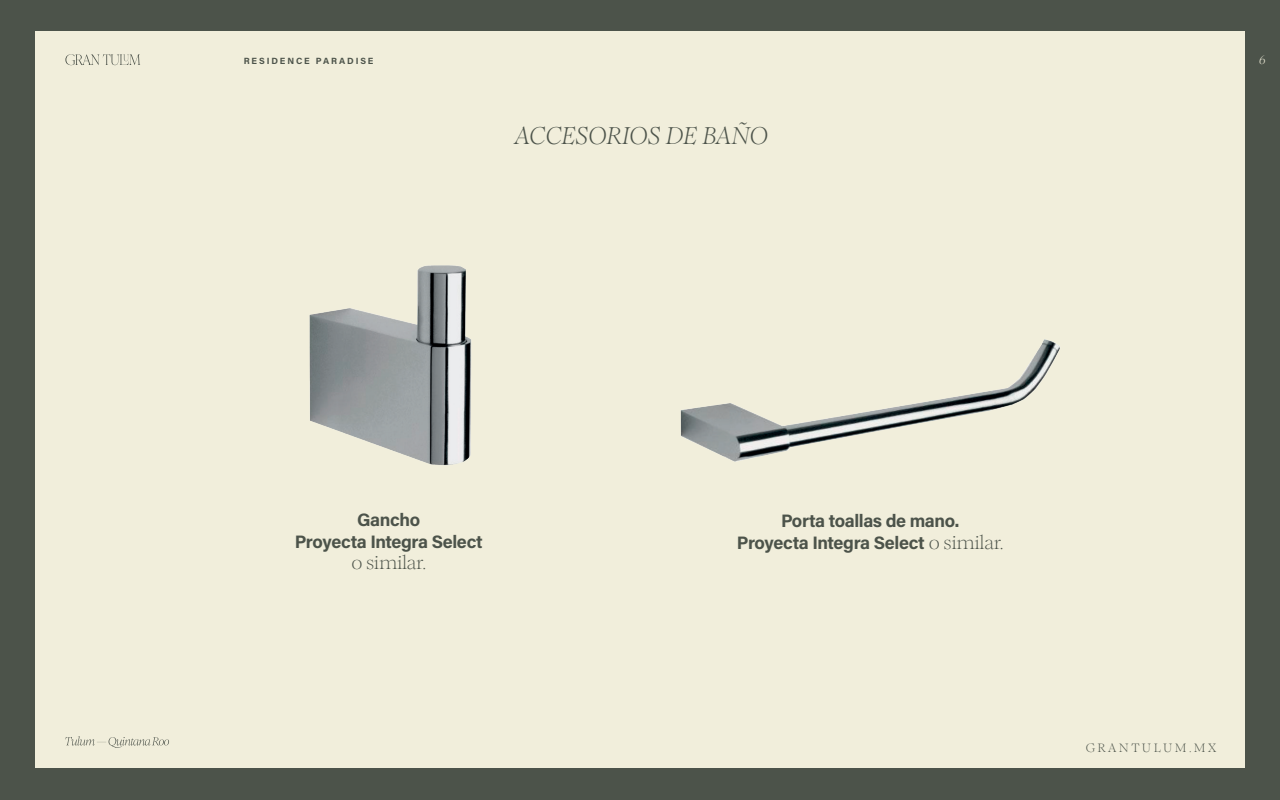
<style>
.page{position:relative;width:1280px;height:800px;background:#4c534a}
.page>*{position:absolute;margin:0;border:0;box-sizing:border-box;transform-origin:0 0}
.t1{font:italic 24px "Romie Trial";color:#4c534a}
.t2{font:18px/21.6px "Acumin Variable Concept";letter-spacing:-.02em;color:#4c534a;text-align:center}
.t3{font:18px "Romie Trial";letter-spacing:-.02em;color:#4c534a}
.t4{font:12px "Romie Trial";letter-spacing:.2em;color:#4c534a}
.t5{font:italic 12px "Romie Trial";color:#f1eedb}
.t6{font:9px "Acumin Variable Concept";letter-spacing:.21em;color:#4c534a}
.s1{font-family:"Romie Trial"}
</style>
<div class="page">
<div style="left:35px;top:32px;width:1210px;height:736px;background:#f1eedb"></div>
<svg style="left:65px;top:54px;width:75px;height:11px"></svg>
<svg style="left:65px;top:736px;width:104px;height:12px"></svg>
<img style="left:309px;top:265px;width:162px;height:200px">
<img style="left:680px;top:339px;width:380px;height:123px">
<p class="t6" style="left:244px;top:55px;width:131px">RESIDENCE PARADISE</p>
<h1 class="t1" style="left:515px;top:115px;width:255px">ACCESORIOS DE BAÑO</h1>
<p class="t5" style="left:1259px;top:50px;width:8px">6</p>
<p class="t2" style="left:295px;top:508px;width:189px">Gancho<br>Proyecta Integra Select</p>
<p class="t3" style="left:351px;top:547px;width:76px">o similar.</p>
<p class="t2" style="left:737px;top:509px;width:268px">Porta toallas de mano.<br>Proyecta Integra Select <span class="s1">o similar.</span></p>
<p class="t4" style="left:1086px;top:737px;width:132px">GRANTULUM.MX</p>
</div>
